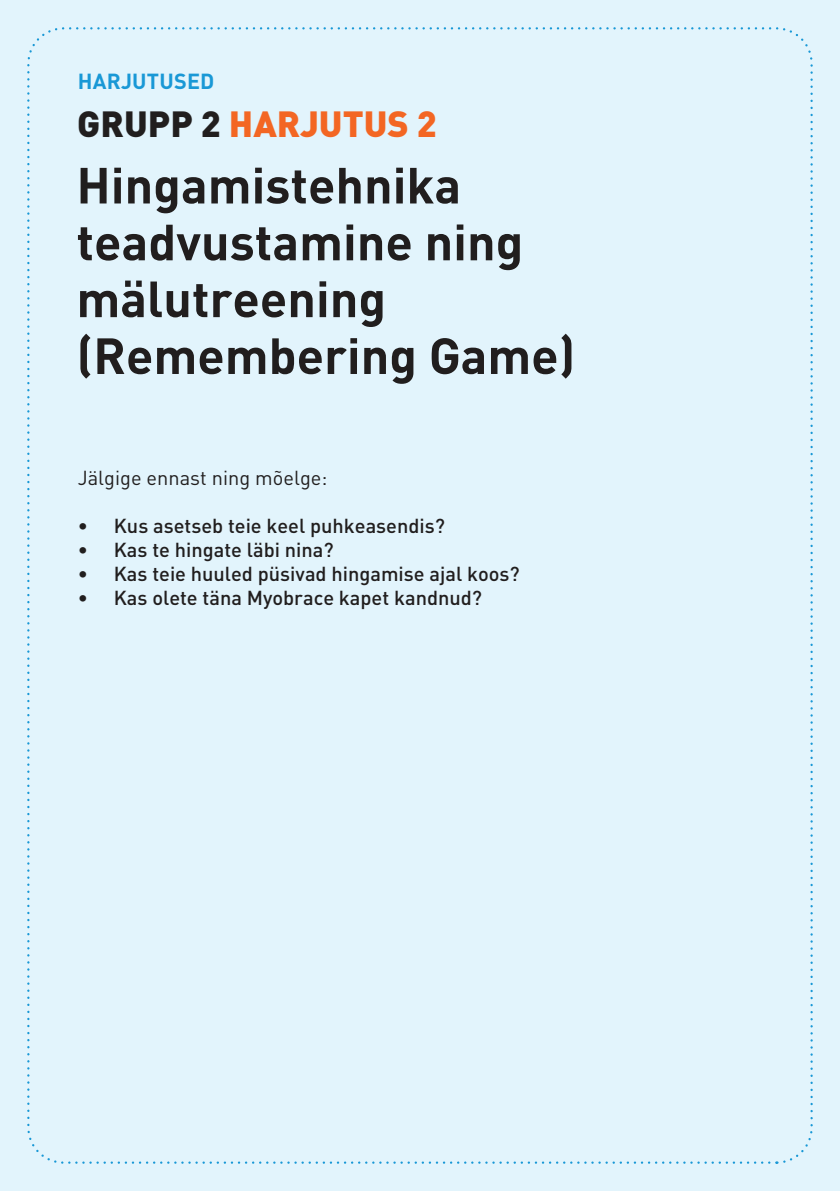
<style>
.page{position:relative;width:840px;height:1191px;background:#fff}
.page>*{position:absolute;margin:0;border:0;box-sizing:border-box;transform-origin:0 0}
.t1{font:700 50px/56.8px "DIN Pro";color:#211e1e}
.t2{font:900 36px "DIN Pro";color:#f36623}
.t3{font:700 21.6px "DIN Pro";letter-spacing:.01em;color:#1998d6}
.t4{font:500 20px "DIN Pro";color:#211e1e}
.t5{font:20px "DIN Pro";color:#211e1e}
.s1{color:#211e1e}
</style>
<div class="page">
<div style="left:0;top:0;width:839px;height:1191px;background:#e2f4fc"></div>
<p class="t3" style="left:78px;top:66px;width:138px">HARJUTUSED</p>
<h2 class="t2" style="left:77px;top:99px;width:361px"><span class="s1">GRUPP 2</span> HARJUTUS 2</h2>
<h1 class="t1" style="left:76px;top:155px;width:500px">Hingamistehnika teadvustamine ning mälutreening (Remembering Game)</h1>
<p class="t5" style="left:78px;top:464px;width:251px">Jälgige ennast ning mõelge:</p>
<p class="t4" style="left:78px;top:512px;width:368px">• Kus asetseb teie keel puhkeasendis?</p>
<p class="t4" style="left:78px;top:536px;width:257px">• Kas te hingate läbi nina?</p>
<p class="t4" style="left:78px;top:560px;width:443px">• Kas teie huuled püsivad hingamise ajal koos?</p>
<p class="t4" style="left:78px;top:584px;width:405px">• Kas olete täna Myobrace kapet kandnud?</p>
</div>
